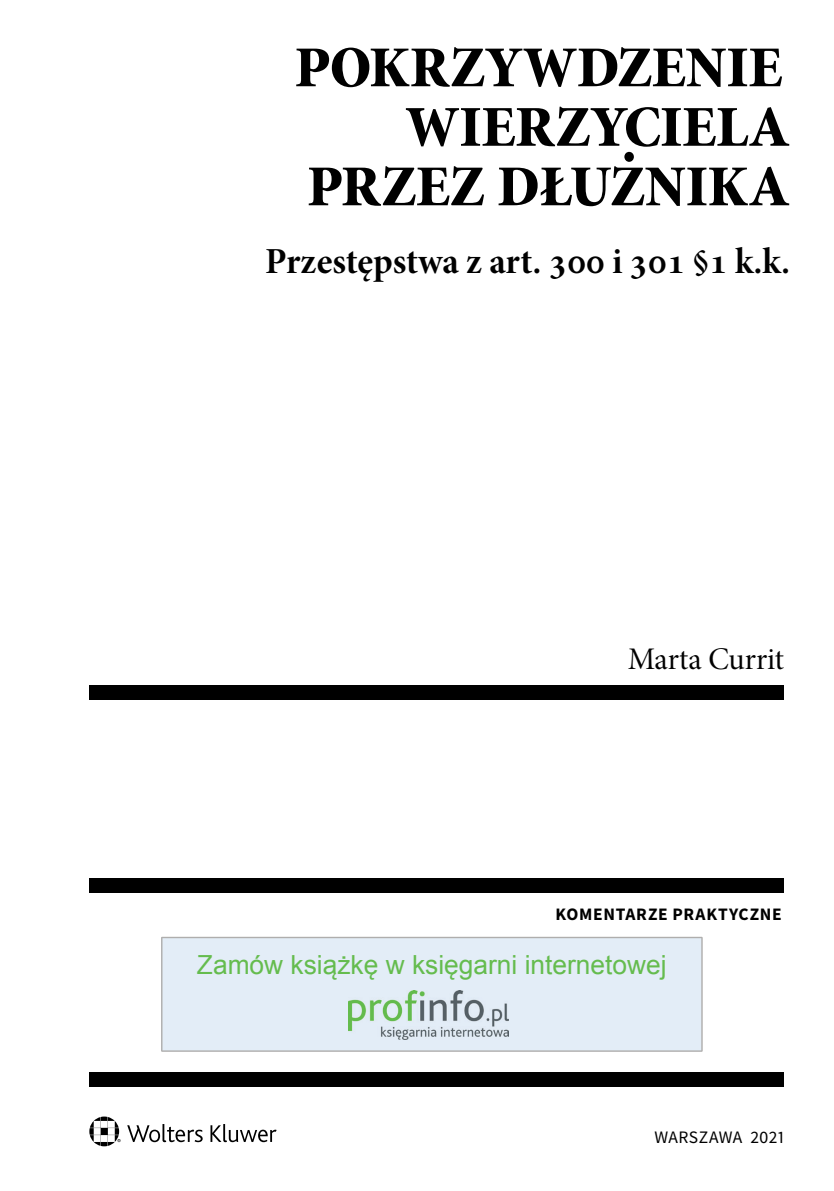
<style>
.page{position:relative;width:834px;height:1191px;background:#fff}
.page>*{position:absolute;margin:0;border:0;box-sizing:border-box;transform-origin:0 0}
.t1{font:80.5px/59.5px "Minion Pro Bold Cn Subh";letter-spacing:-.025em;color:#000;text-align:right}
.t2{font:36.75px "Minion Pro Bold Subh";color:#000}
.t3{font:31.5px "Minion Pro Subh";color:#000}
.t4{font:26.25px "Arial";color:#65bc4e}
.t5{font:700 17.5px "Source Sans Pro";letter-spacing:.04em;color:#000}
.t6{font:17.5px "Source Sans Pro";letter-spacing:.015em;color:#000}
</style>
<div class="page">
<svg style="left:89px;top:1116px;width:187px;height:30px"></svg>
<div style="left:89px;top:685px;width:695px;height:14px;background:#000"></div>
<div style="left:89px;top:1071px;width:695px;height:15px;background:#000"></div>
<div style="left:89px;top:878px;width:695px;height:15px;background:#000"></div>
<div style="left:161px;top:936px;width:541px;height:115px;background:#e3edf7"></div>
<div style="left:170px;top:954px;width:523px;height:34px;background:#e3edf7"></div>
<div style="left:348px;top:990px;width:167px;height:51px;background:#e3edf7"></div>
<img style="left:348px;top:990px;width:160px;height:49px">
<p class="t1" style="left:294px;top:31px;width:498px">Pokrzywdzenie wierzyciela przez dłużnika</p>
<p class="t2" style="left:265px;top:236px;width:526px">Przestępstwa z art. 300 i 301 §1 k.k.</p>
<p class="t3" style="left:627px;top:639px;width:158px">Marta Currit</p>
<p class="t5" style="left:555px;top:902px;width:228px">KOMENTARZE PRAKTYCZNE</p>
<p class="t4" style="left:197px;top:947px;width:471px">Zamów książkę w księgarni internetowej</p>
<p class="t6" style="left:654px;top:1126px;width:131px">WARSZAWA 2021</p>
</div>
